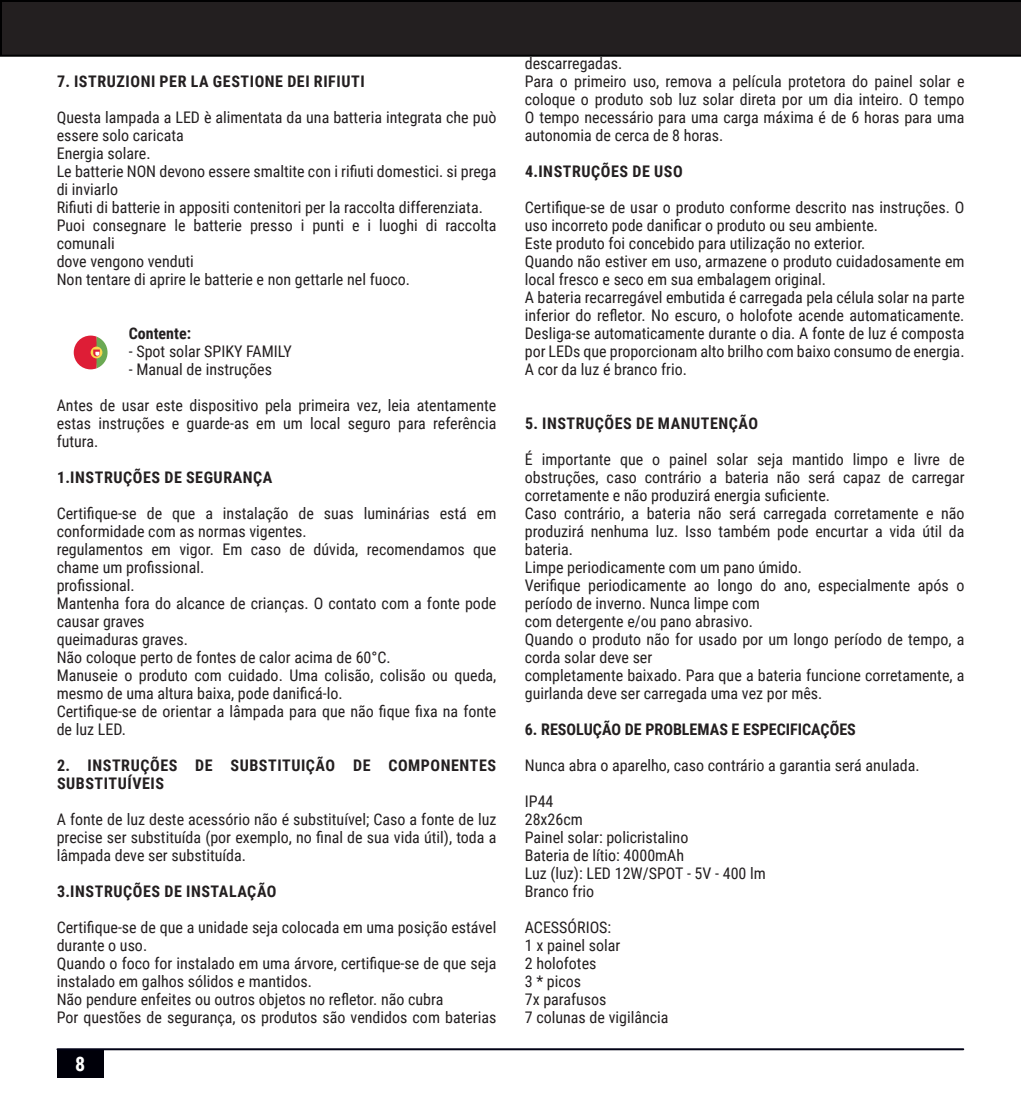
<style>
.page{position:relative;width:1021px;height:1106px;background:#fff}
.page>*{position:absolute;margin:0;border:0;box-sizing:border-box;transform-origin:0 0}
.t1{font:700 20px "Roboto Condensed";color:#fff}
.t2{font:16px/18px "Roboto Condensed";color:#231f20}
.t3{font:700 16px/18px "Roboto Condensed";letter-spacing:.035em;color:#231f20}
.t4{font:700 16px "Roboto Condensed";color:#231f20}
</style>
<div class="page">
<div style="left:57px;top:1049px;width:46px;height:28px;background:#000009"></div>
<svg style="left:74px;top:335px;width:33px;height:34px"></svg>
<svg style="left:0;top:0;width:1020px;height:57px;background:#211d1e"></svg>
<hr style="left:57px;top:1048px;width:906px;height:2px;background:#000115">
<p class="t3" style="left:57px;top:71px;width:309px">7. ISTRUZIONI PER LA GESTIONE DEI RIFIUTI</p>
<p class="t2" style="left:57px;top:107px;width:441px">Questa lampada a LED è alimentata da una batteria integrata che può essere solo caricata</p>
<p class="t2" style="left:57px;top:143px;width:95px">Energia solare.</p>
<p class="t2" style="left:57px;top:161px;width:441px">Le batterie NON devono essere smaltite con i rifiuti domestici. si prega di inviarlo</p>
<p class="t2" style="left:57px;top:197px;width:427px">Rifiuti di batterie in appositi contenitori per la raccolta differenziata.</p>
<p class="t2" style="left:57px;top:215px;width:441px">Puoi consegnare le batterie presso i punti e i luoghi di raccolta comunali</p>
<p class="t2" style="left:57px;top:251px;width:139px">dove vengono venduti</p>
<p class="t2" style="left:57px;top:269px;width:355px">Non tentare di aprire le batterie e non gettarle nel fuoco.</p>
<p class="t4" style="left:129px;top:322px;width:64px">Contente:</p>
<p class="t2" style="left:129px;top:341px;width:165px">- Spot solar SPIKY FAMILY</p>
<p class="t2" style="left:129px;top:359px;width:145px">- Manual de instruções</p>
<p class="t2" style="left:57px;top:395px;width:441px;text-align:justify">Antes de usar este dispositivo pela primeira vez, leia atentamente estas instruções e guarde-as em um local seguro para referência futura.</p>
<p class="t3" style="left:57px;top:467px;width:217px">1.INSTRUÇÕES DE SEGURANÇA</p>
<p class="t2" style="left:57px;top:503px;width:441px">Certifique-se de que a instalação de suas luminárias está em conformidade com as normas vigentes.</p>
<p class="t2" style="left:57px;top:539px;width:441px">regulamentos em vigor. Em caso de dúvida, recomendamos que chame um profissional.</p>
<p class="t2" style="left:57px;top:575px;width:80px">profissional.</p>
<p class="t2" style="left:57px;top:593px;width:441px">Mantenha fora do alcance de crianças. O contato com a fonte pode causar graves</p>
<p class="t2" style="left:57px;top:629px;width:133px">queimaduras graves.</p>
<p class="t2" style="left:57px;top:647px;width:335px">Não coloque perto de fontes de calor acima de 60°C.</p>
<p class="t2" style="left:57px;top:665px;width:441px">Manuseie o produto com cuidado. Uma colisão, colisão ou queda, mesmo de uma altura baixa, pode danificá-lo.</p>
<p class="t2" style="left:57px;top:701px;width:441px">Certifique-se de orientar a lâmpada para que não fique fixa na fonte de luz LED.</p>
<p class="t3" style="left:57px;top:755px;width:440px">2. INSTRUÇÕES DE SUBSTITUIÇÃO DE COMPONENTES<br>SUBSTITUÍVEIS</p>
<p class="t2" style="left:57px;top:809px;width:441px;text-align:justify">A fonte de luz deste acessório não é substituível; Caso a fonte de luz precise ser substituída (por exemplo, no final de sua vida útil), toda a lâmpada deve ser substituída.</p>
<p class="t3" style="left:57px;top:881px;width:221px">3.INSTRUÇÕES DE INSTALAÇÃO</p>
<p class="t2" style="left:57px;top:917px;width:441px">Certifique-se de que a unidade seja colocada em uma posição estável durante o uso.</p>
<p class="t2" style="left:57px;top:953px;width:441px">Quando o foco for instalado em uma árvore, certifique-se de que seja instalado em galhos sólidos e mantidos.</p>
<p class="t2" style="left:57px;top:989px;width:388px">Não pendure enfeites ou outros objetos no refletor. não cubra</p>
<p class="t2" style="left:57px;top:1007px;width:441px">Por questões de segurança, os produtos são vendidos com baterias</p>
<p class="t1" style="left:75px;top:1049px;width:12px">8</p>
<p class="t2" style="left:525px;top:53px;width:99px">descarregadas.</p>
<p class="t2" style="left:525px;top:71px;width:441px;text-align:justify">Para o primeiro uso, remova a película protetora do painel solar e coloque o produto sob luz solar direta por um dia inteiro. O tempo O tempo necessário para uma carga máxima é de 6 horas para uma autonomia de cerca de 8 horas.</p>
<p class="t3" style="left:525px;top:161px;width:159px">4.INSTRUÇÕES DE USO</p>
<p class="t2" style="left:525px;top:197px;width:441px">Certifique-se de usar o produto conforme descrito nas instruções. O uso incorreto pode danificar o produto ou seu ambiente.</p>
<p class="t2" style="left:525px;top:233px;width:342px">Este produto foi concebido para utilização no exterior.</p>
<p class="t2" style="left:525px;top:251px;width:441px">Quando não estiver em uso, armazene o produto cuidadosamente em local fresco e seco em sua embalagem original.</p>
<p class="t2" style="left:525px;top:287px;width:441px;text-align:justify">A bateria recarregável embutida é carregada pela célula solar na parte inferior do refletor. No escuro, o holofote acende automaticamente.<br>Desliga-se automaticamente durante o dia. A fonte de luz é composta por LEDs que proporcionam alto brilho com baixo consumo de energia.<br>A cor da luz é branco frio.</p>
<p class="t3" style="left:525px;top:413px;width:235px">5. INSTRUÇÕES DE MANUTENÇÃO</p>
<p class="t2" style="left:525px;top:449px;width:441px;text-align:justify">É importante que o painel solar seja mantido limpo e livre de obstruções, caso contrário a bateria não será capaz de carregar corretamente e não produzirá energia suficiente.</p>
<p class="t2" style="left:525px;top:503px;width:441px;text-align:justify">Caso contrário, a bateria não será carregada corretamente e não produzirá nenhuma luz. Isso também pode encurtar a vida útil da bateria.</p>
<p class="t2" style="left:525px;top:557px;width:279px">Limpe periodicamente com um pano úmido.</p>
<p class="t2" style="left:525px;top:575px;width:441px">Verifique periodicamente ao longo do ano, especialmente após o período de inverno. Nunca limpe com</p>
<p class="t2" style="left:525px;top:611px;width:230px">com detergente e/ou pano abrasivo.</p>
<p class="t2" style="left:525px;top:629px;width:441px">Quando o produto não for usado por um longo período de tempo, a corda solar deve ser</p>
<p class="t2" style="left:525px;top:665px;width:441px">completamente baixado. Para que a bateria funcione corretamente, a guirlanda deve ser carregada uma vez por mês.</p>
<p class="t4" style="left:525px;top:718px;width:332px">6. RESOLUÇÃO DE PROBLEMAS E ESPECIFICAÇÕES</p>
<p class="t2" style="left:525px;top:755px;width:396px">Nunca abra o aparelho, caso contrário a garantia será anulada.</p>
<p class="t2" style="left:525px;top:791px;width:30px">IP44</p>
<p class="t2" style="left:525px;top:809px;width:60px">28x26cm</p>
<p class="t2" style="left:525px;top:827px;width:165px">Painel solar: policristalino</p>
<p class="t2" style="left:525px;top:845px;width:161px">Bateria de lítio: 4000mAh</p>
<p class="t2" style="left:525px;top:863px;width:242px">Luz (luz): LED 12W/SPOT - 5V - 400 lm</p>
<p class="t2" style="left:525px;top:881px;width:71px">Branco frio</p>
<p class="t2" style="left:525px;top:917px;width:88px">ACESSÓRIOS:</p>
<p class="t2" style="left:525px;top:935px;width:97px">1 x painel solar</p>
<p class="t2" style="left:525px;top:953px;width:73px">2 holofotes</p>
<p class="t2" style="left:525px;top:971px;width:58px">3 * picos</p>
<p class="t2" style="left:525px;top:989px;width:83px">7x parafusos</p>
<p class="t2" style="left:525px;top:1007px;width:145px">7 colunas de vigilância</p>
</div>
